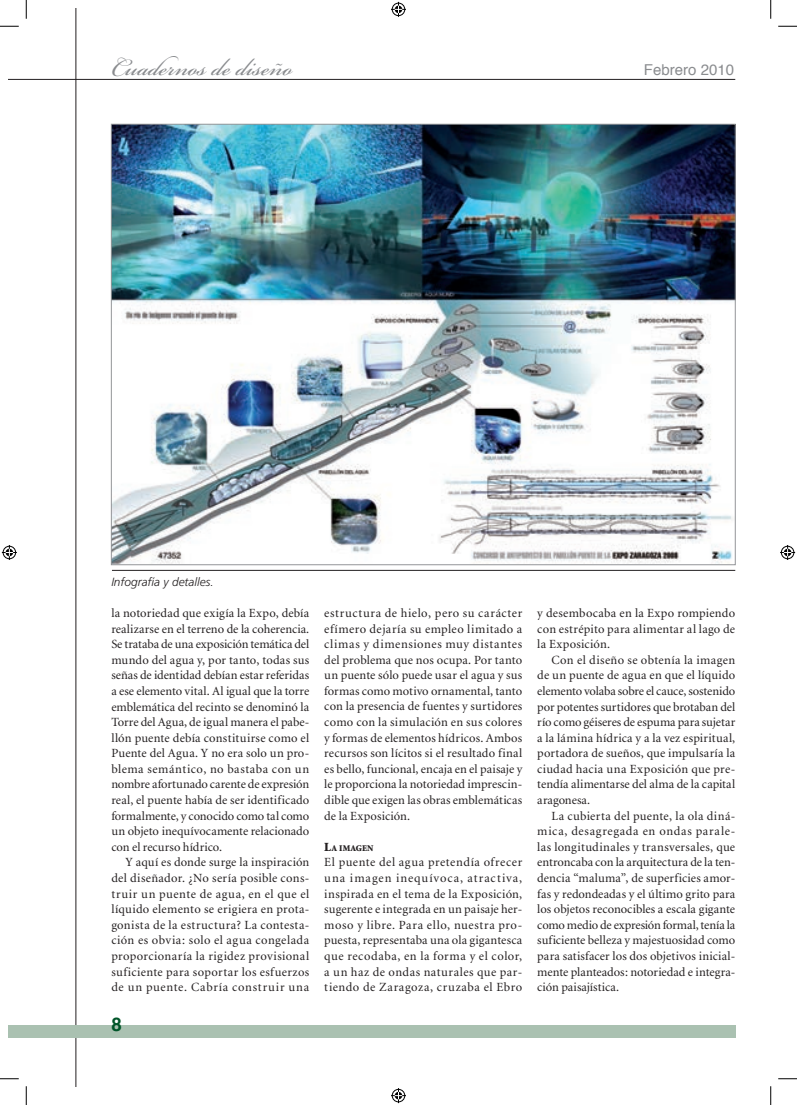
<style>
.page{position:relative;width:797px;height:1105px;background:#fff}
.page>*{position:absolute;margin:0;border:0;box-sizing:border-box;transform-origin:0 0}
.t1{font:37.5px "Bickham Script Pro";color:#8a8c8f}
.t2{font:700 18.75px "Helvetica";color:#005529}
.t3{font:15px "Helvetica";color:#8a8c8f}
.t4{font:12.5px/15.6px "Minion";letter-spacing:.015em;color:#231f20;text-align:justify}
.t5{font:italic 300 11.88px "Frutiger LT Std";color:#231f20}
.t6{font:900 8.75px "Minion";letter-spacing:.01em;color:#231f20}
.s1{font-size:12.5px}
</style>
<div class="page">
<hr style="left:76px;top:9px;width:1px;height:1078px;background:#231f20">
<hr style="left:9px;top:79px;width:726px;height:1px;background:#231f20">
<div style="left:9px;top:1025px;width:726px;height:13px;background:#aac1b1"></div>
<img style="left:113px;top:126px;width:620px;height:437px">
<hr style="left:112px;top:570px;width:623px;height:1px;background:#231f20">
<svg style="left:0;top:25px;width:19px;height:2px"></svg>
<svg style="left:778px;top:25px;width:19px;height:2px"></svg>
<svg style="left:0;top:1078px;width:19px;height:1px"></svg>
<svg style="left:778px;top:1078px;width:19px;height:1px"></svg>
<svg style="left:25px;top:0;width:2px;height:19px"></svg>
<svg style="left:25px;top:1086px;width:2px;height:19px"></svg>
<svg style="left:770px;top:0;width:1px;height:19px"></svg>
<svg style="left:770px;top:1086px;width:1px;height:19px"></svg>
<svg style="left:391px;top:2px;width:15px;height:15px"></svg>
<svg style="left:391px;top:1088px;width:15px;height:15px"></svg>
<svg style="left:2px;top:545px;width:15px;height:15px"></svg>
<svg style="left:780px;top:545px;width:15px;height:15px"></svg>
<h1 class="t1" style="left:111px;top:40px;width:182px">Cuadernos de diseño</h1>
<p class="t3" style="left:644px;top:58px;width:92px">Febrero 2010</p>
<p class="t5" style="left:111px;top:575px;width:104px">Infografía y detalles.</p>
<p class="t4" style="left:111px;top:606px;width:199px">la notoriedad que exigía la Expo, debía realizarse en el terreno de la coherencia.<br>Se trataba de una exposición temática del mundo del agua y, por tanto, todas sus señas de identidad debían estar referidas a ese elemento vital. Al igual que la torre emblemática del recinto se denominó la Torre del Agua, de igual manera el pabe&shy;llón puente debía constituirse como el Puente del Agua. Y no era solo un pro&shy;blema semántico, no bastaba con un nombre afortunado carente de expresión real, el puente había de ser identificado formalmente, y conocido como tal como un objeto inequívocamente relacionado con el recurso hídrico.</p>
<p class="t4" style="left:111px;top:855px;width:199px;text-indent:14px">Y aquí es donde surge la inspiración del diseñador. ¿No sería posible cons&shy;truir un puente de agua, en el que el líquido elemento se erigiera en prota&shy;gonista de la estructura? La contesta&shy;ción es obvia: solo el agua congelada proporcionaría la rigidez provisional suficiente para soportar los esfuerzos de un puente. Cabría construir una</p>
<h2 class="t2" style="left:111px;top:1009px;width:12px">8</h2>
<p class="t4" style="left:324px;top:606px;width:199px">estructura de hielo, pero su carácter efímero dejaría su empleo limitado a climas y dimensiones muy distantes del problema que nos ocupa. Por tanto un puente sólo puede usar el agua y sus formas como motivo ornamental, tanto con la presencia de fuentes y surtidores como con la simulación en sus colores y formas de elementos hídricos. Ambos recursos son lícitos si el resultado final es bello, funcional, encaja en el paisaje y le proporciona la notoriedad imprescin&shy;dible que exigen las obras emblemáticas de la Exposición.</p>
<p class="t6" style="left:324px;top:844px;width:51px"><span class="s1">L</span>A IMAGEN</p>
<p class="t4" style="left:324px;top:855px;width:199px">El puente del agua pretendía ofrecer una imagen inequívoca, atractiva, inspirada en el tema de la Exposición, sugerente e integrada en un paisaje her&shy;moso y libre. Para ello, nuestra pro&shy;puesta, representaba una ola gigantesca que recodaba, en la forma y el color, a un haz de ondas naturales que par&shy;tiendo de Zaragoza, cruzaba el Ebro</p>
<p class="t4" style="left:537px;top:606px;width:199px">y desembocaba en la Expo rompiendo con estrépito para alimentar al lago de la Exposición.</p>
<p class="t4" style="left:537px;top:652px;width:199px;text-indent:14px">Con el diseño se obtenía la imagen de un puente de agua en que el líquido elemento volaba sobre el cauce, sostenido por potentes surtidores que brotaban del río como géiseres de espuma para sujetar a la lámina hídrica y a la vez espiritual, portadora de sueños, que impulsaría la ciudad hacia una Exposición que pre&shy;tendía alimentarse del alma de la capital aragonesa.</p>
<p class="t4" style="left:537px;top:808px;width:199px;text-indent:14px">La cubierta del puente, la ola diná&shy;mica, desagregada en ondas parale&shy;las longitudinales y transversales, que entroncaba con la arquitectura de la ten&shy;dencia “maluma”, de superficies amor&shy;fas y redondeadas y el último grito para los objetos reconocibles a escala gigante como medio de expresión formal, tenía la suficiente belleza y majestuosidad como para satisfacer los dos objetivos inicial&shy;mente planteados: notoriedad e integra&shy;ción paisajística.</p>
</div>
